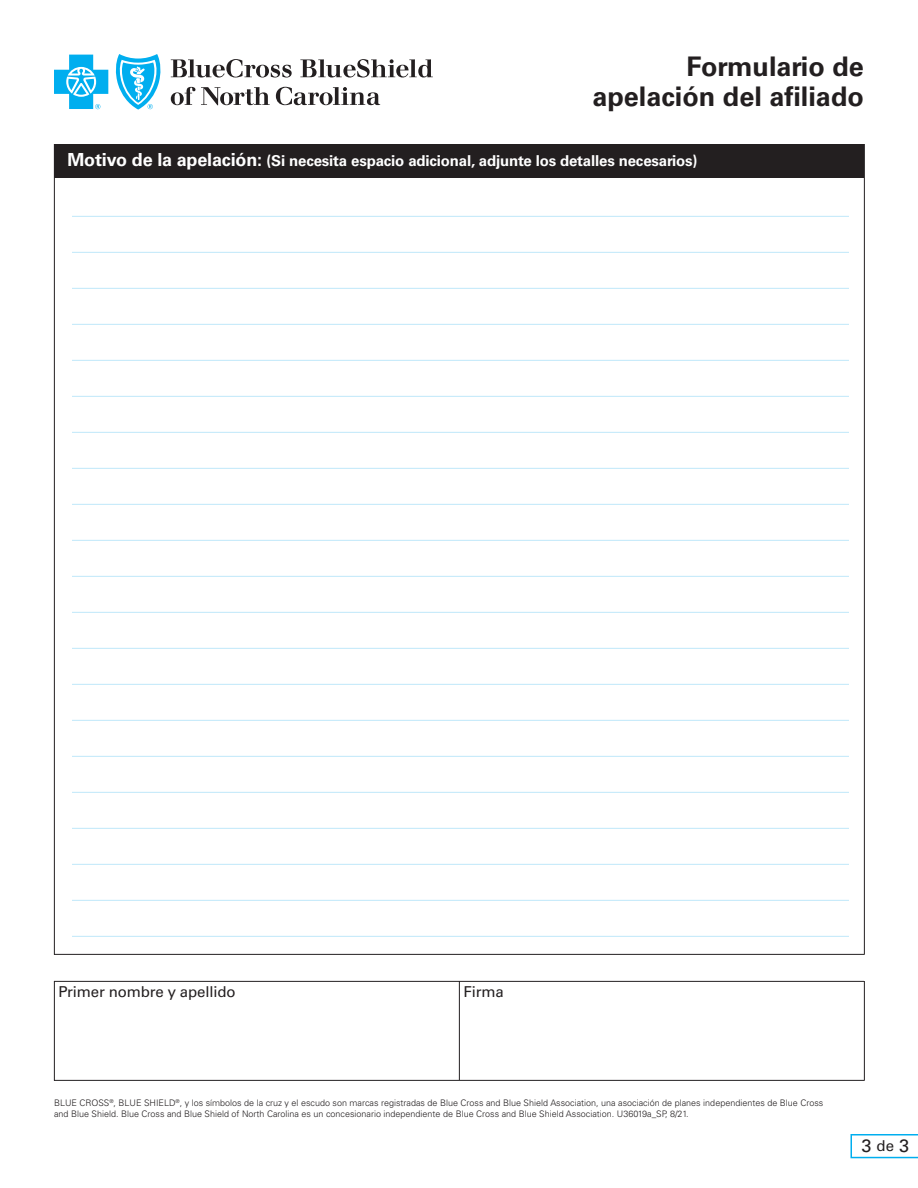
<style>
.page{position:relative;width:918px;height:1188px;background:#fff}
.page>*{position:absolute;margin:0;border:0;box-sizing:border-box;transform-origin:0 0}
.t1{font:700 27px "Univers CE";color:#231f20}
.t2{font:18px "Univers LT Std";color:#231f20}
.t3{font:700 15px "Univers";letter-spacing:-.01em;color:#fff}
.t4{font:15px "Univers";letter-spacing:-.01em;color:#231f20}
.t5{font:300 9px "Univers";color:#231f20}
.s1{font-size:18px}
.s2{font-size:15px}
</style>
<div class="page">
<svg style="left:171px;top:59px;width:121px;height:19px"></svg>
<svg style="left:300px;top:59px;width:133px;height:19px"></svg>
<svg style="left:171px;top:87px;width:24px;height:18px"></svg>
<svg style="left:201px;top:87px;width:69px;height:18px"></svg>
<svg style="left:276px;top:87px;width:104px;height:18px"></svg>
<svg style="left:115px;top:54px;width:46px;height:56px"></svg>
<svg style="left:54px;top:55px;width:54px;height:54px"></svg>
<svg style="left:850px;top:1134px;width:68px;height:24px"></svg>
<div style="left:54px;top:144px;width:810px;height:34px;background:#231f20"></div>
<hr style="left:54px;top:981px;width:1px;height:100px;background:#231f20">
<hr style="left:54px;top:144px;width:1px;height:811px;background:#231f20">
<hr style="left:864px;top:981px;width:1px;height:100px;background:#231f20">
<hr style="left:864px;top:144px;width:1px;height:811px;background:#231f20">
<hr style="left:459px;top:981px;width:1px;height:99px;background:#231f20">
<hr style="left:54px;top:981px;width:810px;height:1px;background:#231f20">
<hr style="left:54px;top:954px;width:810px;height:1px;background:#231f20">
<hr style="left:72px;top:936px;width:777px;height:1px;background:#c6eafa">
<hr style="left:72px;top:900px;width:777px;height:1px;background:#c6eafa">
<hr style="left:72px;top:864px;width:777px;height:1px;background:#c6eafa">
<hr style="left:72px;top:828px;width:777px;height:1px;background:#c6eafa">
<hr style="left:72px;top:792px;width:777px;height:1px;background:#c6eafa">
<hr style="left:72px;top:756px;width:777px;height:1px;background:#c6eafa">
<hr style="left:72px;top:720px;width:777px;height:1px;background:#c6eafa">
<hr style="left:72px;top:684px;width:777px;height:1px;background:#c6eafa">
<hr style="left:72px;top:648px;width:777px;height:1px;background:#c6eafa">
<hr style="left:72px;top:612px;width:777px;height:1px;background:#c6eafa">
<hr style="left:72px;top:576px;width:777px;height:1px;background:#c6eafa">
<hr style="left:72px;top:540px;width:777px;height:1px;background:#c6eafa">
<hr style="left:72px;top:504px;width:777px;height:1px;background:#c6eafa">
<hr style="left:72px;top:468px;width:777px;height:1px;background:#c6eafa">
<hr style="left:72px;top:432px;width:777px;height:1px;background:#c6eafa">
<hr style="left:72px;top:396px;width:777px;height:1px;background:#c6eafa">
<hr style="left:72px;top:360px;width:777px;height:1px;background:#c6eafa">
<hr style="left:72px;top:324px;width:777px;height:1px;background:#c6eafa">
<hr style="left:72px;top:288px;width:777px;height:1px;background:#c6eafa">
<hr style="left:72px;top:252px;width:777px;height:1px;background:#c6eafa">
<hr style="left:72px;top:216px;width:777px;height:1px;background:#c6eafa">
<hr style="left:54px;top:1080px;width:810px;height:1px;background:#231f20">
<p class="t1" style="left:687px;top:50px;width:179px">Formulario de</p>
<p class="t1" style="left:592px;top:80px;width:273px">apelación del afiliado</p>
<p class="t3" style="left:68px;top:152px;width:632px"><span class="s1">Motivo de la apelación:</span> (Si necesita espacio adicional, adjunte los detalles necesarios)</p>
<p class="t4" style="left:58px;top:983px;width:179px">Primer nombre y apellido</p>
<p class="t4" style="left:464px;top:983px;width:42px">Firma</p>
<p class="t5" style="left:54px;top:1097px;width:771px">BLUE CROSS<sup>®</sup>, BLUE SHIELD<sup>®</sup>, y los símbolos de la cruz y el escudo son marcas registradas de Blue Cross and Blue Shield Association, una asociación de planes independientes de Blue Cross</p>
<p class="t5" style="left:54px;top:1108px;width:636px">and Blue Shield. Blue Cross and Blue Shield of North Carolina es un concesionario independiente de Blue Cross and Blue Shield Association. U36019a_SP, 8/21.</p>
<p class="t2" style="left:862px;top:1135px;width:49px">3 <span class="s2">de</span> 3</p>
</div>
